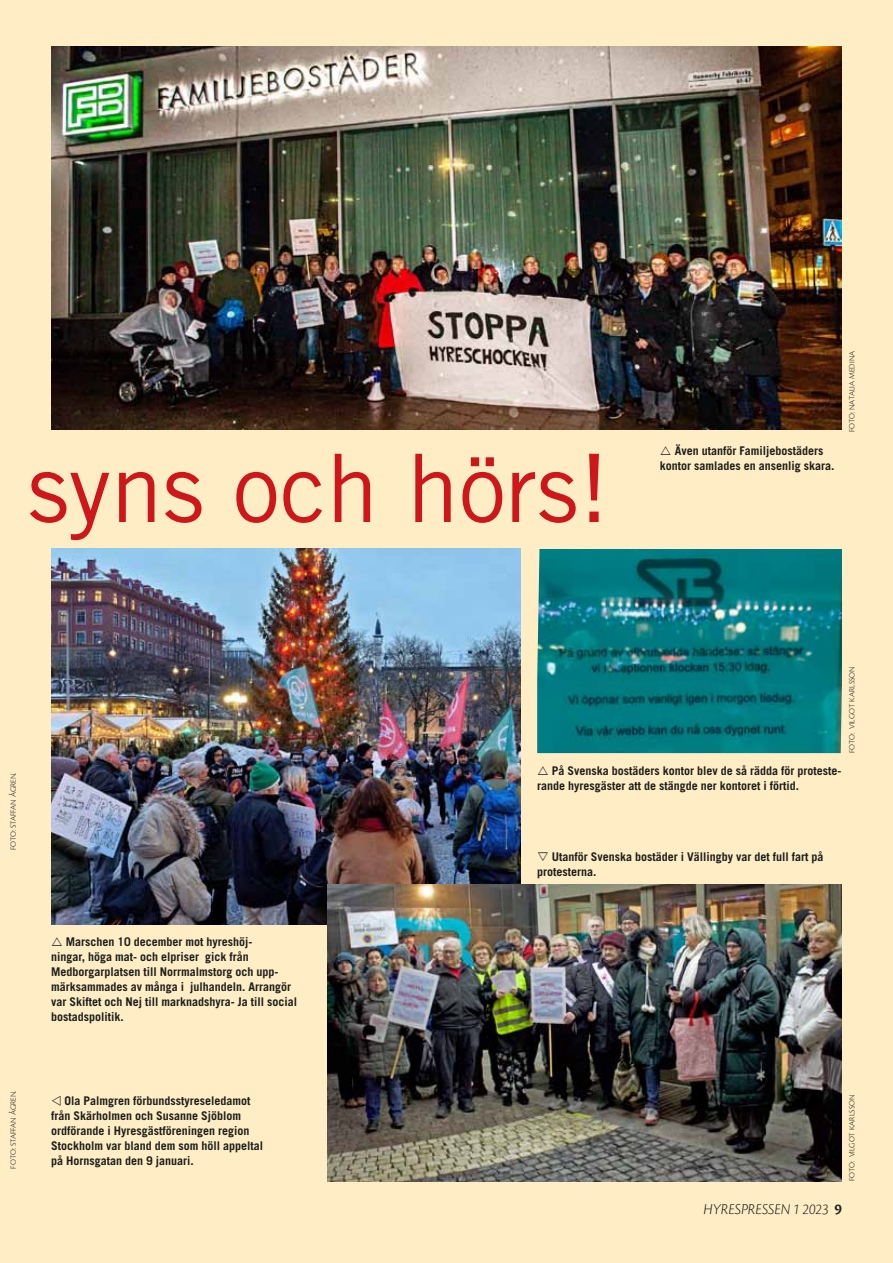
<style>
.page{position:relative;width:893px;height:1263px;background:#ffeec5}
.page>*{position:absolute;margin:0;border:0;box-sizing:border-box;transform-origin:0 0}
.t1{font:94.5px "Trade Gothic";color:#cd171a}
.t2{font:italic 300 15.75px "Cronos Pro";letter-spacing:-.005em;color:#1d1d1b}
.t3{font:700 12px/15px "Trade Gothic";color:#1d1d1b}
.t4{font:300 8.25px "Cronos Pro";color:#1d1d1b}
.s1{font-weight:600;font-style:normal}
</style>
<div class="page">
<img style="left:537px;top:549px;width:305px;height:204px">
<img style="left:51px;top:549px;width:469px;height:375px">
<img style="left:51px;top:47px;width:791px;height:382px">
<img style="left:327px;top:884px;width:515px;height:297px">
<h1 class="t1" style="left:28px;top:431px;width:583px">syns och hörs!</h1>
<p class="t3" style="left:660px;top:442px;width:176px;text-align:center">Även utanför Familjebostäders kontor samlades en ansenlig skara.</p>
<p class="t4" style="left:847px;top:432px;width:83px;rotate:-90deg">Foto: Natalia Medina</p>
<p class="t4" style="left:8px;top:850px;width:80px;rotate:-90deg">Foto: Staffan Ågren.</p>
<p class="t3" style="left:51px;top:934px;width:247px;text-indent:15px">Marschen 10 december mot hyreshöj-<br>ningar, höga mat- och elpriser gick från Medborgarplatsen till Norrmalmstorg och upp&shy;märksammades av många i julhandeln. Arrangör var Skiftet och Nej till marknadshyra- Ja till social bostadspolitik.</p>
<p class="t4" style="left:847px;top:753px;width:88px;rotate:-90deg">Foto: Vilgot Karlsson</p>
<p class="t3" style="left:537px;top:763px;width:306px;text-indent:15px">På Svenska bostäders kontor blev de så rädda för proteste&shy;rande hyresgäster att de stängde ner kontoret i förtid.</p>
<p class="t3" style="left:537px;top:849px;width:288px">▲ Utanför Svenska bostäder i Vällingby var det full fart på protesterna.</p>
<p class="t4" style="left:8px;top:1168px;width:80px;rotate:-90deg">Foto: Staffan Ågren.</p>
<p class="t4" style="left:847px;top:1181px;width:88px;rotate:-90deg">Foto: Vilgot Karlsson</p>
<p class="t3" style="left:51px;top:1093px;width:214px">❖ Ola Palmgren förbundsstyreseledamot från Skärholmen och Susanne Sjöblom ordförande i Hyresgästföreningen region Stockholm var bland dem som höll appeltal på Hornsgatan den 9 januari.</p>
<h2 class="t2" style="left:704px;top:1198px;width:140px">HYRESPRESSEN 1 2023 <span class="s1">9</span></h2>
<h2 class="t2" style="left:704px;top:1200px;width:140px">HYRESPRESSEN 1 2023 <span class="s1">9</span></h2>
</div>
